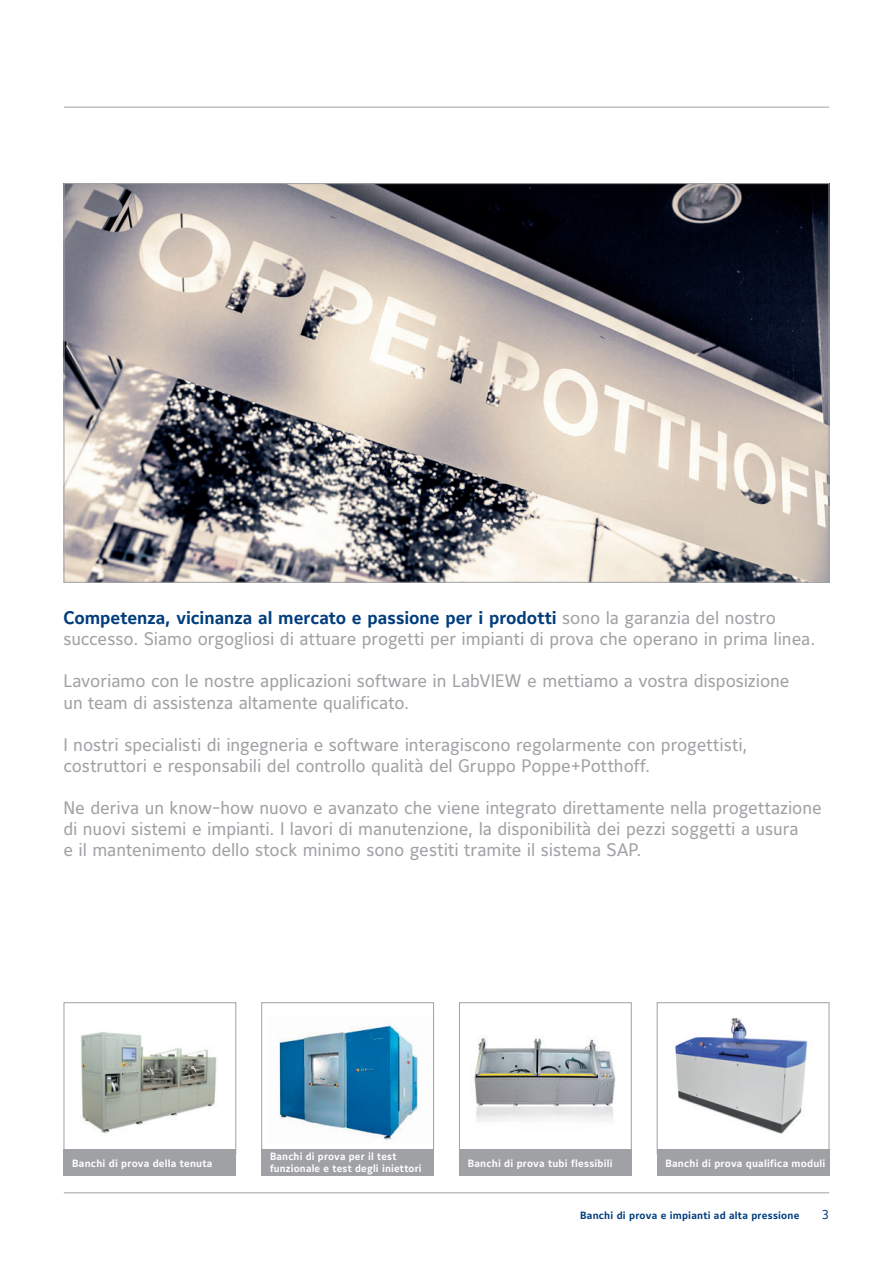
<style>
.page{position:relative;width:893px;height:1263px;background:#fff}
.page>*{position:absolute;margin:0;border:0;box-sizing:border-box;transform-origin:0 0}
.t1{font:18px/21px "Maurea";letter-spacing:-.005em;color:#a0a1a5}
.t2{font:12.75px "Maurea Regular Caps Tf";color:#013d7d}
.t3{font:700 10.5px/12px "Maurea";letter-spacing:.02em;color:#fff}
.t4{font:700 10.5px "Maurea";letter-spacing:.02em;color:#013d7d}
.s1{font-weight:700;color:#013d7d}
</style>
<div class="page">
<img style="left:81px;top:1032px;width:136px;height:101px">
<div style="left:64px;top:1002px;width:172px;height:152px;border:1px solid #a0a1a5"></div>
<img style="left:279px;top:1025px;width:139px;height:117px">
<div style="left:261px;top:1002px;width:173px;height:152px;border:1px solid #a0a1a5"></div>
<img style="left:474px;top:1037px;width:142px;height:85px">
<div style="left:459px;top:1002px;width:172px;height:152px;border:1px solid #a0a1a5"></div>
<img style="left:675px;top:1017px;width:133px;height:117px">
<div style="left:657px;top:1002px;width:172px;height:152px;border:1px solid #a0a1a5"></div>
<img style="left:66px;top:185px;width:761px;height:395px">
<div style="left:64px;top:1149px;width:172px;height:27px;background:#a0a1a5"></div>
<div style="left:261px;top:1149px;width:173px;height:27px;background:#a0a1a5"></div>
<div style="left:459px;top:1149px;width:172px;height:27px;background:#a0a1a5"></div>
<div style="left:657px;top:1149px;width:172px;height:27px;background:#a0a1a5"></div>
<hr style="left:64px;top:107px;width:765px;height:1px;background:#a0a1a5">
<hr style="left:64px;top:1192px;width:765px;height:1px;background:#a0a1a5">
<p class="t1" style="left:63px;top:609px;width:753px"><span class="s1">Competenza, vicinanza al mercato e passione per i prodotti</span> sono la garanzia del nostro successo. Siamo orgogliosi di attuare progetti per impianti di prova che operano in prima linea.</p>
<p class="t1" style="left:63px;top:672px;width:728px">Lavoriamo con le nostre applicazioni software in LabVIEW e mettiamo a vostra disposizione un team di assistenza altamente qualificato.</p>
<p class="t1" style="left:63px;top:735px;width:686px">I nostri specialisti di ingegneria e software interagiscono regolarmente con progettisti, costruttori e responsabili del controllo qualità del Gruppo Poppe+Potthoff.</p>
<p class="t1" style="left:63px;top:798px;width:760px">Ne deriva un know-how nuovo e avanzato che viene integrato direttamente nella progettazione di nuovi sistemi e impianti. I lavori di manutenzione, la disponibilità dei pezzi soggetti a usura<br>e il mantenimento dello stock minimo sono gestiti tramite il sistema SAP.</p>
<p class="t3" style="left:72px;top:1157px;width:142px">Banchi di prova della tenuta</p>
<p class="t3" style="left:270px;top:1151px;width:153px">Banchi di prova per il test funzionale e test degli iniettori</p>
<p class="t3" style="left:468px;top:1157px;width:146px">Banchi di prova tubi flessibili</p>
<p class="t3" style="left:665px;top:1157px;width:161px">Banchi di prova qualifica moduli</p>
<p class="t4" style="left:580px;top:1209px;width:221px">Banchi di prova e impianti ad alta pressione</p>
<p class="t2" style="left:822px;top:1207px;width:9px">3</p>
</div>
